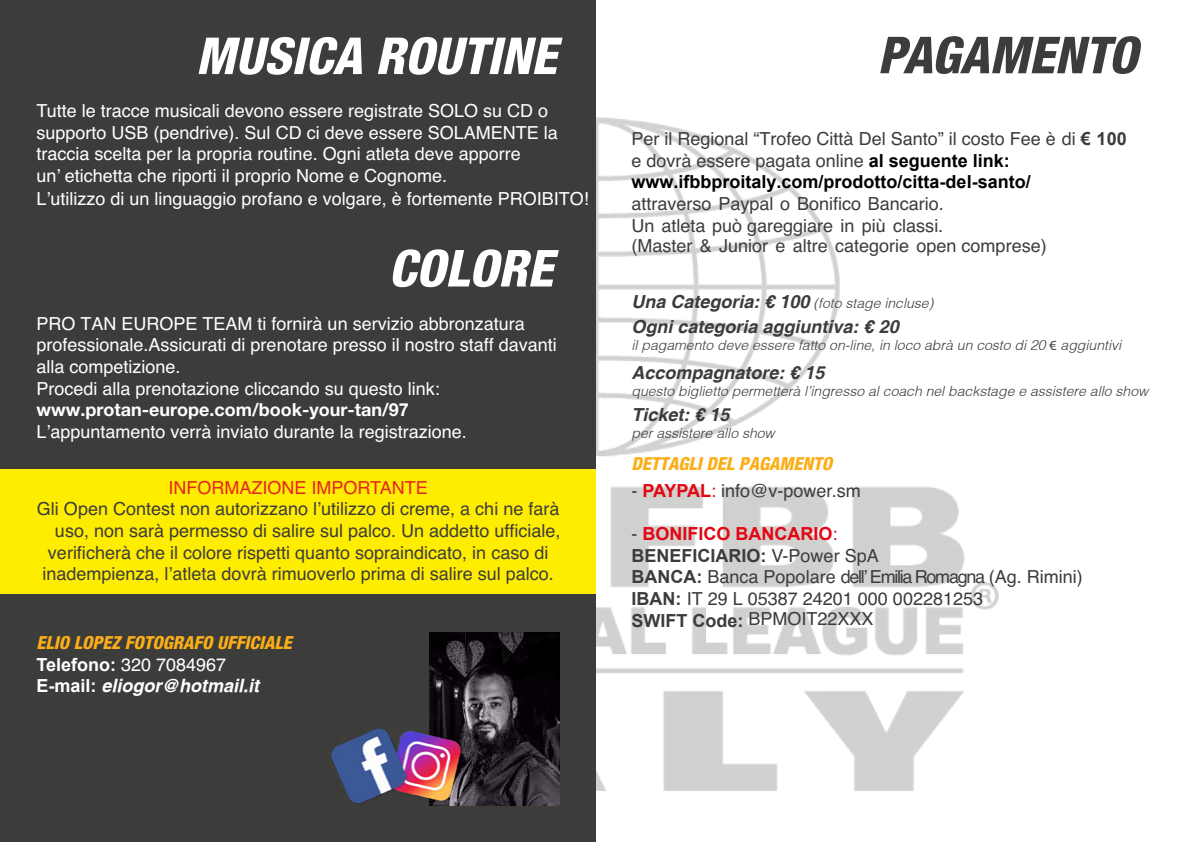
<style>
.page{position:relative;width:1191px;height:842px;background:#fff}
.page>*{position:absolute;margin:0;border:0;box-sizing:border-box;transform-origin:0 0}
.t1{font:italic 800 condensed 51px "Helvetica Neue LT Std";color:#fff}
.t2{font:italic 800 condensed 51px "Helvetica Neue LT Std";color:#3c3c3b}
.t3{font:18px/21.6px "Helvetica";color:#3c3c3b}
.t4{font:18px/21.9px "Helvetica";color:#fff}
.t5{font:italic 700 18px "Helvetica";color:#3c3c3b}
.t6{font:italic 800 condensed 18px "Helvetica Neue LT Std";color:#fbae17}
.t7{font:italic 18px/21.6px "Helvetica";color:#fff}
.t8{font:700 18px "Helvetica Neue LT Std";color:#fff}
.t9{font:18px "Helvetica";color:#e52721}
.t10{font:italic 300 14px "Helvetica";color:#3c3c3b}
.s1{font-weight:700;font-style:normal}
.s2{font-style:normal}
.s3{font-weight:700}
.s4{font-weight:700;color:#000}
.s5{font-weight:700;font-size:18px}
.s6{font-family:"Myriad";font-weight:400;font-style:normal}
.s7{font-weight:700;color:#e30613}
.s8{color:#e30613}
</style>
<div class="page">
<img style="left:595px;top:38px;width:404px;height:768px">
<div style="left:0;top:0;width:595px;height:842px;background:#3c3c3b"></div>
<img style="left:429px;top:632px;width:130px;height:174px">
<img style="left:331px;top:729px;width:131px;height:77px">
<div style="left:0;top:470px;width:595px;height:124px;background:#ffed00"></div>
<h1 class="t1" style="left:196px;top:24px;width:362px">MUSICA ROUTINE</h1>
<p class="t4" style="left:36px;top:101px;width:554px">Tutte le tracce musicali devono essere registrate SOLO su CD o supporto USB (pendrive). Sul CD ci deve essere SOLAMENTE la traccia scelta per la propria routine. Ogni atleta deve apporre<br>un’ etichetta che riporti il proprio Nome e Cognome.<br>L’utilizzo di un linguaggio profano e volgare, è fortemente PROIBITO!</p>
<h1 class="t1" style="left:388px;top:237px;width:166px">COLORE</h1>
<p class="t4" style="left:36px;top:313px;width:522px;line-height:21.6px">PRO TAN EUROPE TEAM ti fornirà un servizio abbronzatura professionale.Assicurati di prenotare presso il nostro staff davanti alla competizione.<br>Procedi alla prenotazione cliccando su questo link:</p>
<p class="t8" style="left:36px;top:399px;width:374px">www.protan-europe.com/book-your-tan/97</p>
<p class="t4" style="left:36px;top:421px;width:432px">L’appuntamento verrà inviato durante la registrazione.</p>
<p class="t9" style="left:168px;top:474px;width:261px">INFORMAZIONE IMPORTANTE</p>
<p class="t3" style="left:37px;top:499px;width:524px">Gli Open Contest non autorizzano l’utilizzo di creme, a chi ne farà</p>
<p class="t3" style="left:55px;top:520px;width:507px">uso, non sarà permesso di salire sul palco. Un addetto ufficiale,</p>
<p class="t3" style="left:48px;top:542px;width:502px">verificherà che il colore rispetti quanto sopraindicato, in caso di</p>
<p class="t3" style="left:42px;top:564px;width:513px">inadempienza, l’atleta dovrà rimuoverlo prima di salire sul palco.</p>
<p class="t6" style="left:36px;top:631px;width:257px">ELIO LOPEZ FOTOGRAFO UFFICIALE</p>
<p class="t7" style="left:36px;top:653px;width:224px"><span class="s1">Telefono:</span> <span class="s2">320 7084967<br></span><span class="s1">E-mail:</span> eliogor@hotmail.it</p>
<h1 class="t2" style="left:877px;top:24px;width:261px">PAGAMENTO</h1>
<p class="t3" style="left:631px;top:129px;width:497px">Per il Regional “Trofeo Città Del Santo” il costo Fee è di <span class="s3">€ 100 </span>e dovrà essere pagata online <span class="s4">al seguente link: www.ifbbproitaly.com/prodotto/citta-del-santo/</span></p>
<p class="t3" style="left:631px;top:194px;width:314px">attraverso Paypal o Bonifico Bancario.<br>Un atleta può gareggiare in più classi.</p>
<p class="t3" style="left:631px;top:235px;width:417px">(Master &amp; Junior e altre categorie open comprese)</p>
<p class="t10" style="left:631px;top:295px;width:303px"><span class="s5">Una Categoria: € 100</span> (foto stage incluse)</p>
<p class="t5" style="left:631px;top:316px;width:269px">Ogni categoria aggiuntiva: € 20</p>
<p class="t10" style="left:631px;top:336px;width:491px">il pagamento deve essere fatto on-line, in loco abrà un costo di 20 <span class="s6">€</span> aggiuntivi</p>
<p class="t5" style="left:631px;top:362px;width:195px">Accompagnatore: € 15</p>
<p class="t10" style="left:631px;top:382px;width:518px">questo biglietto permetterà l’ingresso al coach nel backstage e assistere allo show</p>
<p class="t5" style="left:631px;top:404px;width:100px">Ticket: € 15</p>
<p class="t10" style="left:631px;top:424px;width:145px">per assistere allo show</p>
<p class="t6" style="left:631px;top:453px;width:202px">DETTAGLI DEL PAGAMENTO</p>
<p class="t3" style="left:631px;top:480px;width:231px">- <span class="s7">PAYPAL</span><span class="s8">:</span> info@v-power.sm</p>
<p class="t3" style="left:631px;top:524px;width:453px;line-height:21.2px">- <span class="s7">BONIFICO BANCARIO</span><span class="s8">:<br></span><span class="s3">BENEFICIARIO:</span> V-Power SpA<br><span class="s3">BANCA:</span> Banca Popolare dell’ Emilia Romagna (Ag. Rimini)</p>
<p class="t3" style="left:631px;top:589px;width:353px;line-height:21.3px"><span class="s3">IBAN:</span> IT 29 L 05387 24201 000 002281253<br><span class="s3">SWIFT Code:</span></p>
<p class="t3" style="left:748px;top:608px;width:127px">BPMOIT22XXX</p>
</div>
